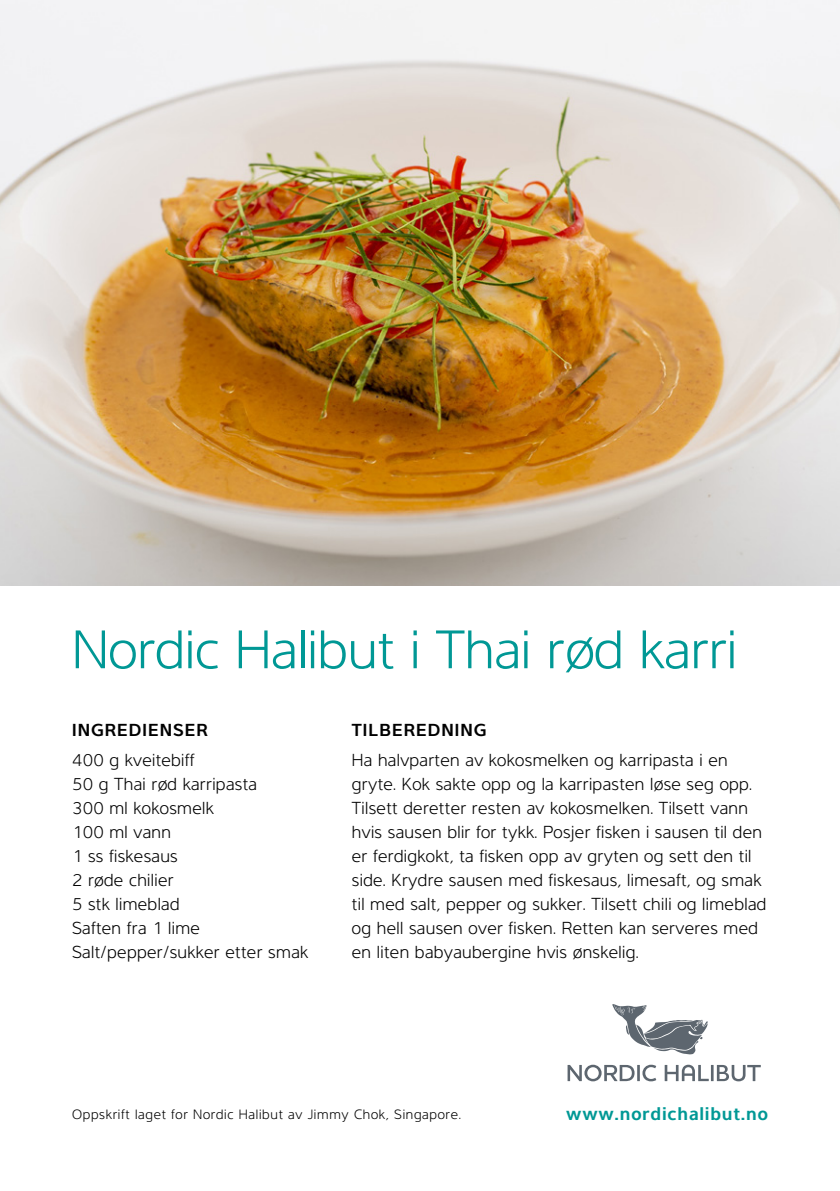
<style>
.page{position:relative;width:840px;height:1191px;background:#fff}
.page>*{position:absolute;margin:0;border:0;box-sizing:border-box;transform-origin:0 0}
.t1{font:300 56px "Interval";color:#009895}
.t2{font:600 19px "Interval";letter-spacing:.04em;color:#009895}
.t3{font:300 18px/24px "Interval";letter-spacing:.02em;color:#000}
.t4{font:600 18px "Interval";letter-spacing:.06em;color:#000}
.t5{font:300 14px "Interval";letter-spacing:.05em;color:#000}
</style>
<div class="page">
<img style="left:0;top:0;width:839px;height:585px">
<svg style="left:612px;top:1004px;width:95px;height:50px"></svg>
<svg style="left:567px;top:1064px;width:67px;height:17px"></svg>
<hr style="left:636px;top:1065px;width:3px;height:16px;background:#5d666f">
<svg style="left:642px;top:1064px;width:14px;height:17px"></svg>
<svg style="left:664px;top:1064px;width:44px;height:17px"></svg>
<hr style="left:710px;top:1065px;width:3px;height:16px;background:#5d666f">
<svg style="left:716px;top:1065px;width:44px;height:16px"></svg>
<h1 class="t1" style="left:72px;top:617px;width:666px">Nordic Halibut i Thai rød karri</h1>
<p class="t4" style="left:72px;top:719px;width:137px">INGREDIENSER</p>
<p class="t3" style="left:72px;top:747px;width:237px">400 g kveitebiff<br>50 g Thai rød karripasta<br>300 ml kokosmelk<br>100 ml vann<br>1 ss fiskesaus<br>2 røde chilier<br>5 stk limeblad<br>Saften fra 1 lime<br>Salt/pepper/sukker etter smak</p>
<p class="t4" style="left:352px;top:719px;width:136px">TILBEREDNING</p>
<p class="t3" style="left:352px;top:747px;width:415px">Ha halvparten av kokosmelken og karripasta i en gryte. Kok sakte opp og la karripasten løse seg opp.<br>Tilsett deretter resten av kokosmelken. Tilsett vann hvis sausen blir for tykk. Posjer fisken i sausen til den er ferdigkokt, ta fisken opp av gryten og sett den til side. Krydre sausen med fiskesaus, limesaft, og smak til med salt, pepper og sukker. Tilsett chili og limeblad og hell sausen over fisken. Retten kan serveres med en liten babyaubergine hvis ønskelig.</p>
<p class="t5" style="left:72px;top:1106px;width:390px">Oppskrift laget for Nordic Halibut av Jimmy Chok, Singapore.</p>
<p class="t2" style="left:566px;top:1101px;width:203px">www.nordichalibut.no</p>
</div>
